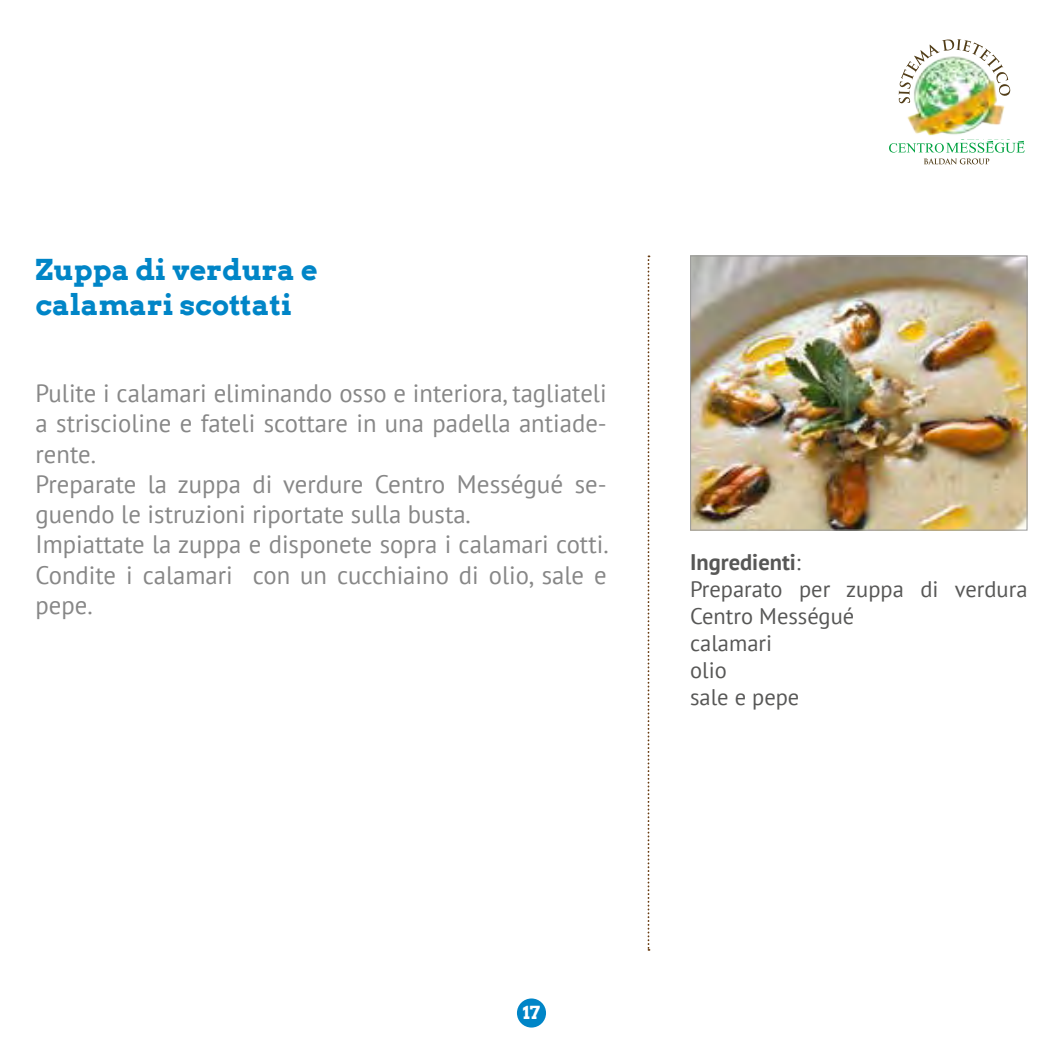
<style>
.page{position:relative;width:1063px;height:1063px;background:#fff}
.page>*{position:absolute;margin:0;border:0;box-sizing:border-box;transform-origin:0 0}
.t1{font:700 28.75px/34.5px "Arvo";color:#0085c7}
.t2{font:25.25px/30.2px "PT Sans";color:#878787}
.t3{font:22.5px/27px "PT Sans";color:#575756}
.t4{font:700 18px "Arvo";color:#fff}
.s1{font-weight:700}
</style>
<div class="page">
<svg style="left:648px;top:255px;width:1px;height:696px"></svg>
<img style="left:692px;top:257px;width:334px;height:272px">
<div style="left:690px;top:255px;width:338px;height:276px;border:1px solid #9d9d9c"></div>
<div style="left:517px;top:998px;width:29px;height:30px;background:#0085c7;border-radius:50%"></div>
<img style="left:907px;top:103px;width:103px;height:38px">
<svg style="left:889px;top:141px;width:136px;height:23px"></svg>
<img style="left:899px;top:39px;width:112px;height:64px">
<p class="t1" style="left:35px;top:252px;width:284px">Zuppa di verdura e calamari scottati</p>
<p class="t2" style="left:36px;top:378px;width:575px">Pulite i calamari eliminando osso e interiora, tagliateli a striscioline e fateli scottare in una padella antiade&shy;rente.<br>Preparate la zuppa di verdure Centro Mességué se&shy;guendo le istruzioni riportate sulla busta.<br>Impiattate la zuppa e disponete sopra i calamari cotti.<br>Condite i calamari con un cucchiaino di olio, sale e pepe.</p>
<p class="t3" style="left:690px;top:548px;width:339px"><span class="s1">Ingredienti</span>:<br>Preparato per zuppa di verdura<br>Centro Mességué<br>calamari<br>olio<br>sale e pepe</p>
<p class="t4" style="left:523px;top:1001px;width:19px">17</p>
</div>
